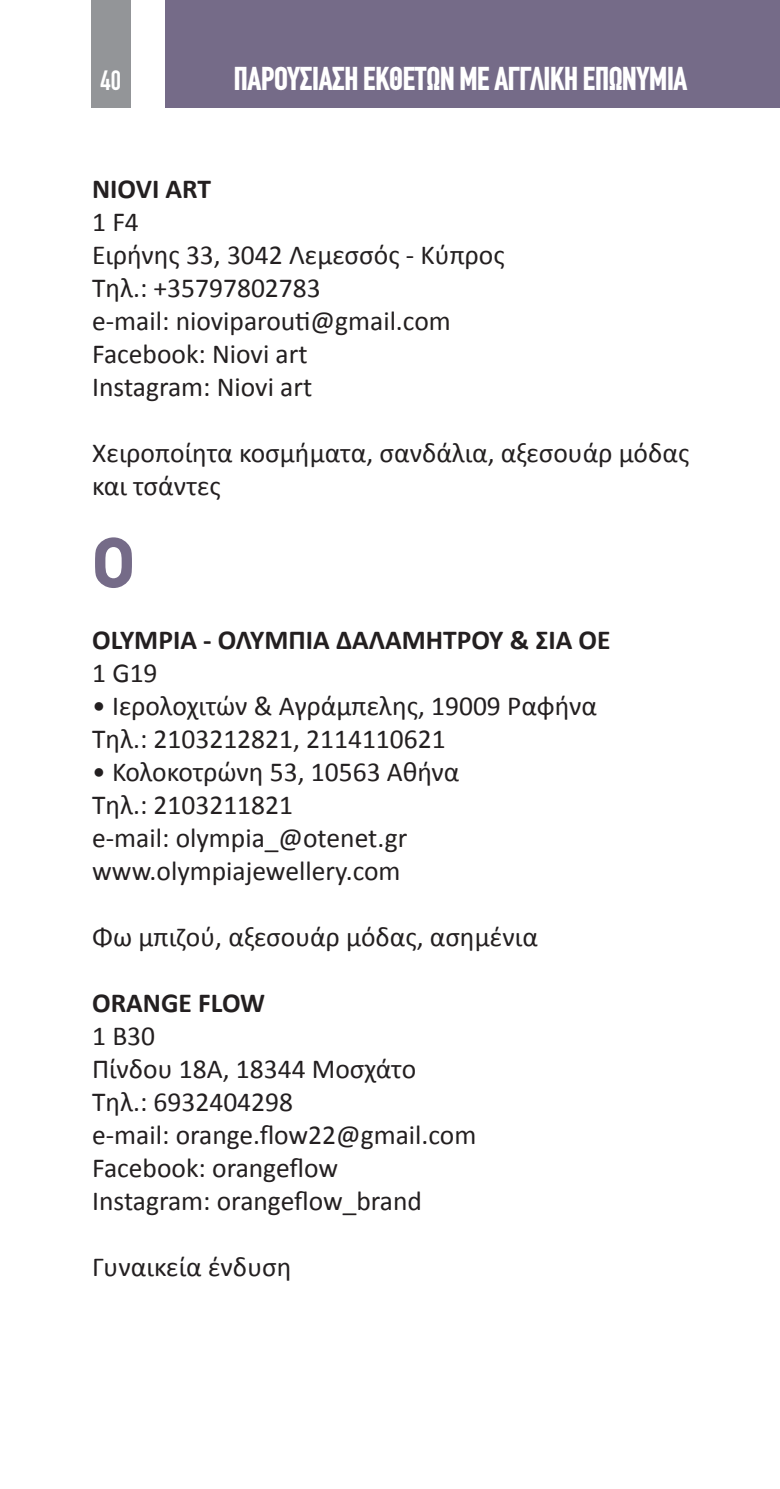
<style>
.page{position:relative;width:780px;height:1489px;background:#fff}
.page>*{position:absolute;margin:0;border:0;box-sizing:border-box;transform-origin:0 0}
.PROTOGRAMMA{font:700 70px "CF Din";color:#756b88}
.t1{font:700 32.5px "CF Din Condensed";letter-spacing:-.01em;color:#fff}
.TEXT{font:27.5px/33px "Calibri";color:#231f20}
.EPONYMIA{font:700 27.5px "Calibri";color:#231f20}
.t2{font:27.5px "CF Din Condensed";color:#fff}
</style>
<div class="page">
<div style="left:91px;top:0;width:40px;height:108px;background:#939598"></div>
<div style="left:165px;top:0;width:615px;height:108px;background:#756b88"></div>
<p class="t2" style="left:100px;top:66px;width:22px">40</p>
<p class="t1" style="left:234px;top:61px;width:455px">ΠΑΡΟΥΣΙΑΣΗ ΕΚΘΕΤΩΝ ΜΕ ΑΓΓΛΙΚΗ ΕΠΩΝΥΜΙΑ</p>
<p class="EPONYMIA" style="left:92px;top:172px;width:120px">NIOVI ART</p>
<p class="TEXT" style="left:92px;top:204px;width:48px">1 F4</p>
<p class="TEXT" style="left:92px;top:237px;width:414px">Ειρήνης 33, 3042 Λεμεσσός - Kύπρος</p>
<p class="TEXT" style="left:92px;top:270px;width:230px">Τηλ.: +35797802783</p>
<p class="TEXT" style="left:92px;top:303px;width:360px">e-mail: nioviparouti@gmail.com</p>
<p class="TEXT" style="left:92px;top:336px;width:217px">Facebook: Niovi art</p>
<p class="TEXT" style="left:92px;top:369px;width:221px">Instagram: Niovi art</p>
<p class="TEXT" style="left:92px;top:435px;width:598px">Χειροποίητα κοσμήματα, σανδάλια, αξεσουάρ μόδας και τσάντες</p>
<p class="PROTOGRAMMA" style="left:92px;top:525px;width:44px">Ο</p>
<p class="EPONYMIA" style="left:92px;top:622px;width:520px">OLYMPIA - ΟΛΥΜΠΙΑ ΔΑΛΑΜΗΤΡΟΥ &amp; ΣΙΑ ΟΕ</p>
<p class="TEXT" style="left:92px;top:655px;width:67px">1 G19</p>
<p class="TEXT" style="left:92px;top:688px;width:506px">• Ιερολοχιτών &amp; Αγράμπελης, 19009 Ραφήνα</p>
<p class="TEXT" style="left:92px;top:721px;width:355px">Τηλ.: 2103212821, 2114110621</p>
<p class="TEXT" style="left:92px;top:754px;width:369px">• Κολοκοτρώνη 53, 10563 Αθήνα</p>
<p class="TEXT" style="left:92px;top:787px;width:202px">Τηλ.: 2103211821</p>
<p class="TEXT" style="left:92px;top:820px;width:316px">e-mail: olympia_@otenet.gr</p>
<p class="TEXT" style="left:92px;top:853px;width:310px">www.olympiajewellery.com</p>
<p class="TEXT" style="left:92px;top:919px;width:447px">Φω μπιζού, αξεσουάρ μόδας, ασημένια</p>
<p class="EPONYMIA" style="left:92px;top:985px;width:174px">ORANGE FLOW</p>
<p class="TEXT" style="left:92px;top:1018px;width:65px">1 B30</p>
<p class="TEXT" style="left:92px;top:1051px;width:325px">Πίνδου 18Α, 18344 Μοσχάτο</p>
<p class="TEXT" style="left:92px;top:1084px;width:202px">Τηλ.: 6932404298</p>
<p class="TEXT" style="left:92px;top:1117px;width:385px">e-mail: orange.flow22@gmail.com</p>
<p class="TEXT" style="left:92px;top:1150px;width:247px">Facebook: orangeflow</p>
<p class="TEXT" style="left:92px;top:1183px;width:331px">Instagram: orangeflow_brand</p>
<p class="TEXT" style="left:92px;top:1249px;width:201px">Γυναικεία ένδυση</p>
</div>
